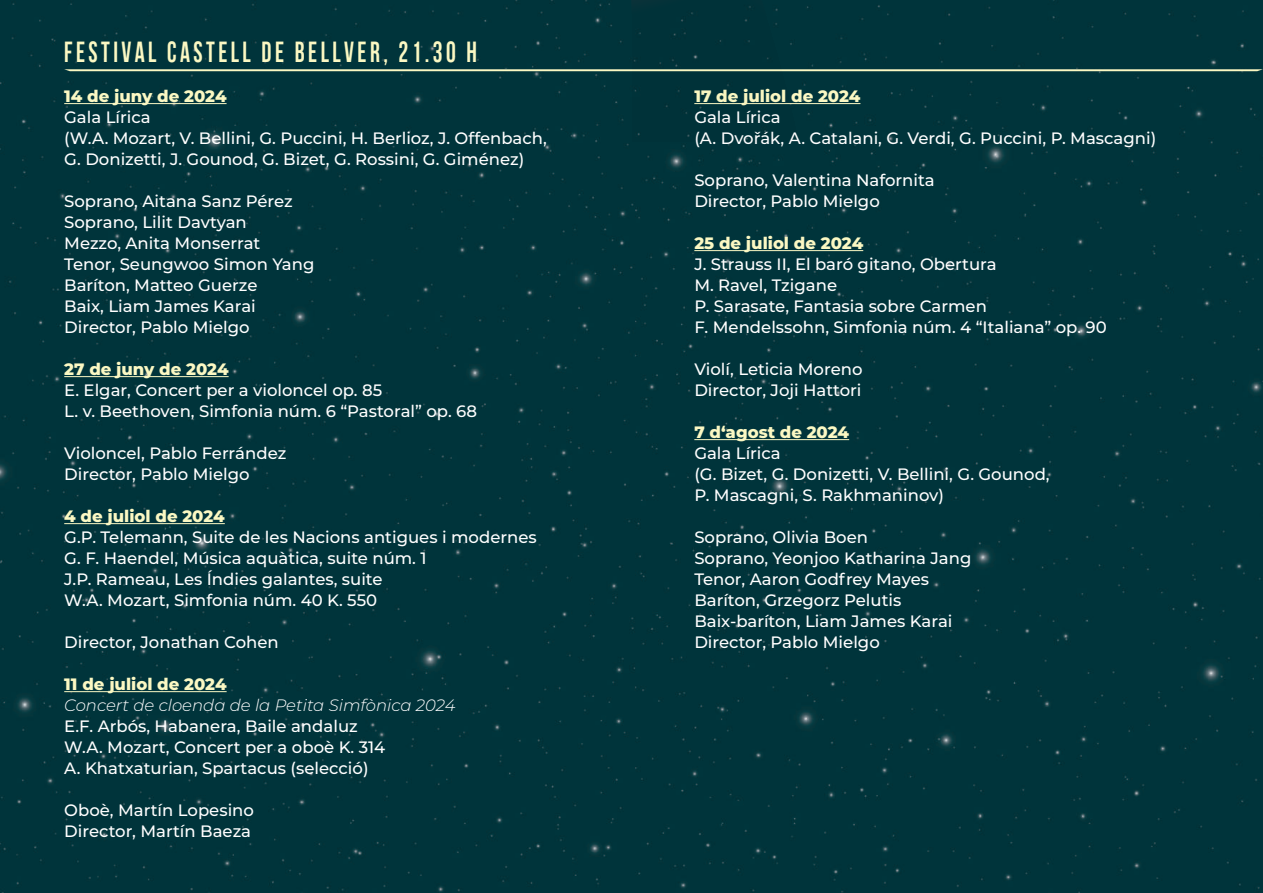
<style>
.page{position:relative;width:1263px;height:893px;background:#00343b}
.page>*{position:absolute;margin:0;border:0;box-sizing:border-box;transform-origin:0 0}
.t1{font:28.95px "Bebas Neue";letter-spacing:.14em;color:#fbf8c3;scale:.85 1}
.t2{font:500 16.5px/21px "Montserrat";color:#fff}
.t3{font:800 16.5px "Montserrat";color:#fbf8c3}
.t4{font:italic 300 16.5px "Montserrat";color:#fff}
</style>
<div class="page">
<hr style="left:64px;top:376px;width:165px;height:1px;background:#fbf8c3">
<hr style="left:64px;top:523px;width:161px;height:1px;background:#fbf8c3">
<hr style="left:64px;top:691px;width:163px;height:1px;background:#fbf8c3">
<hr style="left:694px;top:250px;width:169px;height:1px;background:#fbf8c3">
<hr style="left:694px;top:439px;width:155px;height:1px;background:#fbf8c3">
<div style="left:64px;top:0;width:1199px;height:142px;background:#00343b"></div>
<h1 class="t1" style="left:64px;top:38px;width:487px">FESTIVAL CASTELL DE BELLVER, 21.30 H</h1>
<p class="t3" style="left:64px;top:84px;width:164px">14 de juny de 2024</p>
<p class="t2" style="left:64px;top:106px;width:484px">Gala Lírica<br>(W.A. Mozart, V. Bellini, G. Puccini, H. Berlioz, J. Offenbach,<br>G. Donizetti, J. Gounod, G. Bizet, G. Rossini, G. Giménez)</p>
<p class="t2" style="left:64px;top:190px;width:252px">Soprano, Aitana Sanz Pérez<br>Soprano, Lilit Davtyan<br>Mezzo, Anita Monserrat<br>Tenor, Seungwoo Simon Yang<br>Baríton, Matteo Guerze<br>Baix, Liam James Karai<br>Director, Pablo Mielgo</p>
<p class="t3" style="left:64px;top:357px;width:166px">27 de juny de 2024</p>
<p class="t2" style="left:64px;top:379px;width:414px">E. Elgar, Concert per a violoncel op. 85<br>L. v. Beethoven, Simfonia núm. 6 “Pastoral” op. 68</p>
<p class="t2" style="left:64px;top:442px;width:224px">Violoncel, Pablo Ferrández<br>Director, Pablo Mielgo</p>
<p class="t3" style="left:64px;top:504px;width:162px">4 de juliol de 2024</p>
<p class="t2" style="left:64px;top:526px;width:474px">G.P. Telemann, Suite de les Nacions antigues i modernes G. F. Haendel, Música aquàtica, suite núm. 1<br>J.P. Rameau, Les Índies galantes, suite<br>W.A. Mozart, Simfonia núm. 40 K. 550</p>
<p class="t2" style="left:64px;top:631px;width:216px">Director, Jonathan Cohen</p>
<p class="t3" style="left:64px;top:672px;width:164px">11 de juliol de 2024</p>
<p class="t4" style="left:64px;top:694px;width:393px">Concert de cloenda de la Petita Simfònica 2024</p>
<p class="t2" style="left:64px;top:715px;width:323px">E.F. Arbós, Habanera, Baile andaluz<br>W.A. Mozart, Concert per a oboè K. 314<br>A. Khatxaturian, Spartacus (selecció)</p>
<p class="t2" style="left:64px;top:799px;width:191px">Oboè, Martín Lopesino<br>Director, Martín Baeza</p>
<p class="t3" style="left:694px;top:84px;width:168px">17 de juliol de 2024</p>
<p class="t2" style="left:694px;top:106px;width:463px">Gala Lírica<br>(A. Dvořák, A. Catalani, G. Verdi, G. Puccini, P. Mascagni)</p>
<p class="t2" style="left:694px;top:169px;width:242px">Soprano, Valentina Nafornita<br>Director, Pablo Mielgo</p>
<p class="t3" style="left:694px;top:231px;width:170px">25 de juliol de 2024</p>
<p class="t2" style="left:694px;top:253px;width:414px">J. Strauss II, El baró gitano, Obertura<br>M. Ravel, Tzigane<br>P. Sarasate, Fantasia sobre Carmen<br>F. Mendelssohn, Simfonia núm. 4 “Italiana” op. 90</p>
<p class="t2" style="left:694px;top:358px;width:170px">Violí, Leticia Moreno<br>Director, Joji Hattori</p>
<p class="t3" style="left:694px;top:420px;width:156px">7 d‘agost de 2024</p>
<p class="t2" style="left:694px;top:442px;width:357px">Gala Lírica<br>(G. Bizet, G. Donizetti, V. Bellini, G. Gounod,<br>P. Mascagni, S. Rakhmaninov)</p>
<p class="t2" style="left:694px;top:526px;width:279px">Soprano, Olivia Boen<br>Soprano, Yeonjoo Katharina Jang<br>Tenor, Aaron Godfrey Mayes<br>Baríton, Grzegorz Pelutis<br>Baix-baríton, Liam James Karai<br>Director, Pablo Mielgo</p>
</div>
